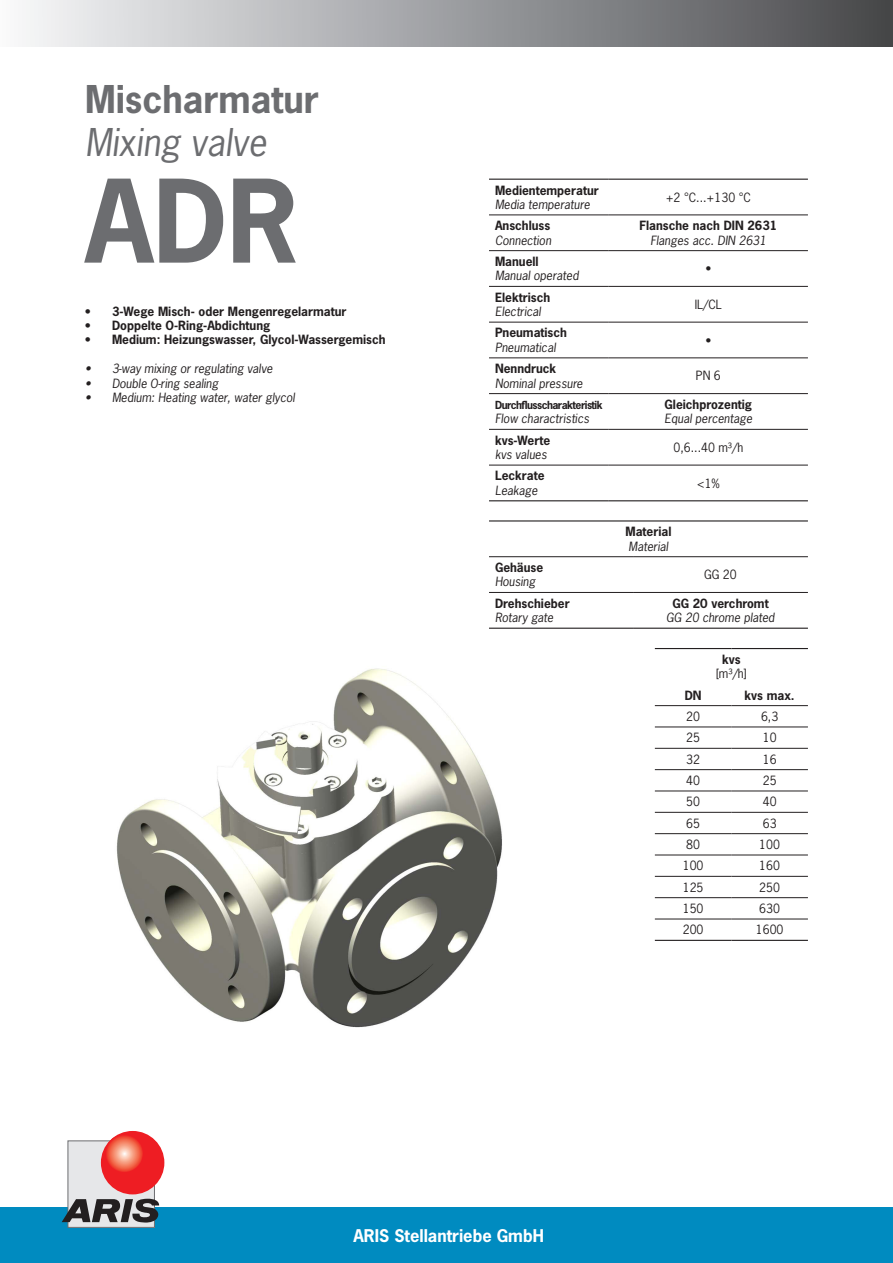
<style>
.page{position:relative;width:893px;height:1263px;background:#fff}
.page>*{position:absolute;margin:0;border:0;box-sizing:border-box;transform-origin:0 0}
.t1{font:700 108px "News Gothic Std";color:#6c6d70}
.t2{font:700 36px "News Gothic Std";color:#6c6d70}
.t3{font:italic 36px "News Gothic Std";color:#6c6d70}
.t4{font:700 16.5px "News Gothic Std";color:#fff}
.t5{font:700 12px "News Gothic Std";color:#231f20}
.t6{font:italic 12px "News Gothic Std";color:#231f20}
.t7{font:12px "News Gothic Std";color:#231f20}
.t8{font:700 10.5px "News Gothic Std";letter-spacing:-.05em;color:#231f20}
</style>
<div class="page">
<div style="left:0;top:1208px;width:893px;height:55px;background:#008bc0"></div>
<div style="left:68px;top:1141px;width:86px;height:86px;background:#e6e7e9"></div>
<div style="left:101px;top:1131px;width:63px;height:63px;background:#ee1d23;border-radius:50%"></div>
<svg style="left:105px;top:1134px;width:38px;height:38px"></svg>
<svg style="left:62px;top:1198px;width:97px;height:24px"></svg>
<div style="left:0;top:0;width:893px;height:47px;background:linear-gradient(to right,#f7f8fa,#46484b)"></div>
<img style="left:116px;top:668px;width:386px;height:360px">
<hr style="left:489px;top:556px;width:144px;height:1px;background:#231f20">
<hr style="left:633px;top:556px;width:175px;height:1px;background:#231f20">
<hr style="left:489px;top:592px;width:144px;height:1px;background:#231f20">
<hr style="left:633px;top:592px;width:175px;height:1px;background:#231f20">
<hr style="left:489px;top:520px;width:144px;height:1px;background:#231f20">
<hr style="left:633px;top:520px;width:175px;height:1px;background:#231f20">
<hr style="left:489px;top:628px;width:144px;height:1px;background:#231f20">
<hr style="left:633px;top:628px;width:175px;height:1px;background:#231f20">
<hr style="left:655px;top:648px;width:76px;height:1px;background:#231f20">
<hr style="left:731px;top:648px;width:77px;height:1px;background:#231f20">
<hr style="left:655px;top:705px;width:76px;height:1px;background:#231f20">
<hr style="left:731px;top:705px;width:77px;height:1px;background:#231f20">
<hr style="left:655px;top:940px;width:76px;height:1px;background:#231f20">
<hr style="left:731px;top:940px;width:77px;height:1px;background:#231f20">
<hr style="left:655px;top:727px;width:76px;height:1px;background:#231f20">
<hr style="left:731px;top:727px;width:77px;height:1px;background:#231f20">
<hr style="left:655px;top:748px;width:76px;height:1px;background:#231f20">
<hr style="left:731px;top:748px;width:77px;height:1px;background:#231f20">
<hr style="left:655px;top:769px;width:76px;height:1px;background:#231f20">
<hr style="left:731px;top:769px;width:77px;height:1px;background:#231f20">
<hr style="left:655px;top:791px;width:76px;height:1px;background:#231f20">
<hr style="left:731px;top:791px;width:77px;height:1px;background:#231f20">
<hr style="left:655px;top:812px;width:76px;height:1px;background:#231f20">
<hr style="left:731px;top:812px;width:77px;height:1px;background:#231f20">
<hr style="left:655px;top:833px;width:76px;height:1px;background:#231f20">
<hr style="left:731px;top:833px;width:77px;height:1px;background:#231f20">
<hr style="left:655px;top:855px;width:76px;height:1px;background:#231f20">
<hr style="left:731px;top:855px;width:77px;height:1px;background:#231f20">
<hr style="left:655px;top:876px;width:76px;height:1px;background:#231f20">
<hr style="left:731px;top:876px;width:77px;height:1px;background:#231f20">
<hr style="left:655px;top:897px;width:76px;height:1px;background:#231f20">
<hr style="left:731px;top:897px;width:77px;height:1px;background:#231f20">
<hr style="left:655px;top:919px;width:76px;height:1px;background:#231f20">
<hr style="left:731px;top:919px;width:77px;height:1px;background:#231f20">
<hr style="left:489px;top:215px;width:120px;height:1px;background:#231f20">
<hr style="left:609px;top:215px;width:199px;height:1px;background:#231f20">
<hr style="left:489px;top:250px;width:120px;height:1px;background:#231f20">
<hr style="left:609px;top:250px;width:199px;height:1px;background:#231f20">
<hr style="left:489px;top:286px;width:120px;height:1px;background:#231f20">
<hr style="left:609px;top:286px;width:199px;height:1px;background:#231f20">
<hr style="left:489px;top:322px;width:120px;height:1px;background:#231f20">
<hr style="left:609px;top:322px;width:199px;height:1px;background:#231f20">
<hr style="left:489px;top:179px;width:120px;height:1px;background:#231f20">
<hr style="left:609px;top:179px;width:199px;height:1px;background:#231f20">
<hr style="left:489px;top:358px;width:120px;height:1px;background:#231f20">
<hr style="left:609px;top:358px;width:199px;height:1px;background:#231f20">
<hr style="left:489px;top:393px;width:120px;height:1px;background:#231f20">
<hr style="left:609px;top:393px;width:199px;height:1px;background:#231f20">
<hr style="left:489px;top:429px;width:120px;height:1px;background:#231f20">
<hr style="left:609px;top:429px;width:199px;height:1px;background:#231f20">
<hr style="left:489px;top:465px;width:120px;height:1px;background:#231f20">
<hr style="left:609px;top:465px;width:199px;height:1px;background:#231f20">
<hr style="left:489px;top:500px;width:120px;height:1px;background:#231f20">
<hr style="left:609px;top:500px;width:199px;height:1px;background:#231f20">
<h2 class="t2" style="left:85px;top:76px;width:235px">Mischarmatur</h2>
<h2 class="t3" style="left:85px;top:120px;width:183px">Mixing valve</h2>
<h1 class="t1" style="left:85px;top:150px;width:215px">ADR</h1>
<p class="t5" style="left:85px;top:303px;width:263px">• 3-Wege Misch- oder Mengenregelarmatur</p>
<p class="t5" style="left:85px;top:317px;width:187px">• Doppelte O-Ring-Abdichtung</p>
<p class="t5" style="left:85px;top:332px;width:302px">• Medium: Heizungswasser, Glycol-Wassergemisch</p>
<p class="t6" style="left:85px;top:361px;width:189px">• 3-way mixing or regulating valve</p>
<p class="t6" style="left:85px;top:375px;width:135px">• Double O-ring sealing</p>
<p class="t6" style="left:85px;top:390px;width:211px">• Medium: Heating water, water glycol</p>
<p class="t5" style="left:495px;top:182px;width:105px">Medientemperatur</p>
<p class="t6" style="left:495px;top:197px;width:96px">Media temperature</p>
<p class="t5" style="left:495px;top:218px;width:57px">Anschluss</p>
<p class="t6" style="left:495px;top:232px;width:58px">Connection</p>
<p class="t5" style="left:495px;top:253px;width:45px">Manuell</p>
<p class="t6" style="left:495px;top:268px;width:85px">Manual operated</p>
<p class="t5" style="left:495px;top:289px;width:57px">Elektrisch</p>
<p class="t6" style="left:495px;top:304px;width:48px">Electrical</p>
<p class="t5" style="left:495px;top:325px;width:73px">Pneumatisch</p>
<p class="t6" style="left:495px;top:340px;width:62px">Pneumatical</p>
<p class="t5" style="left:495px;top:361px;width:63px">Nenndruck</p>
<p class="t6" style="left:495px;top:375px;width:89px">Nominal pressure</p>
<p class="t8" style="left:495px;top:398px;width:109px">Durchflusscharakteristik</p>
<p class="t6" style="left:495px;top:411px;width:96px">Flow charactristics</p>
<p class="t5" style="left:495px;top:432px;width:57px">kvs-Werte</p>
<p class="t6" style="left:495px;top:447px;width:53px">kvs values</p>
<p class="t5" style="left:495px;top:468px;width:51px">Leckrate</p>
<p class="t6" style="left:495px;top:483px;width:44px">Leakage</p>
<p class="t5" style="left:495px;top:560px;width:50px">Gehäuse</p>
<p class="t6" style="left:495px;top:574px;width:42px">Housing</p>
<p class="t5" style="left:495px;top:595px;width:76px">Drehschieber</p>
<p class="t6" style="left:495px;top:610px;width:60px">Rotary gate</p>
<p class="t7" style="left:666px;top:189px;width:87px">+2 °C...+130 °C</p>
<p class="t5" style="left:639px;top:218px;width:139px">Flansche nach DIN 2631</p>
<p class="t6" style="left:650px;top:232px;width:118px">Flanges acc. DIN 2631</p>
<p class="t7" style="left:705px;top:261px;width:7px">•</p>
<p class="t7" style="left:695px;top:297px;width:29px">IL/CL</p>
<p class="t7" style="left:705px;top:332px;width:7px">•</p>
<p class="t7" style="left:696px;top:368px;width:26px">PN 6</p>
<p class="t5" style="left:665px;top:396px;width:89px">Gleichprozentig</p>
<p class="t6" style="left:664px;top:411px;width:89px">Equal percentage</p>
<p class="t7" style="left:673px;top:440px;width:71px">0,6...40 m³/h</p>
<p class="t5" style="left:625px;top:524px;width:47px">Material</p>
<p class="t6" style="left:629px;top:538px;width:41px">Material</p>
<p class="t7" style="left:697px;top:475px;width:25px">&lt;1%</p>
<p class="t7" style="left:704px;top:567px;width:34px">GG 20</p>
<p class="t5" style="left:672px;top:595px;width:98px">GG 20 verchromt</p>
<p class="t6" style="left:666px;top:610px;width:110px">GG 20 chrome plated</p>
<p class="t5" style="left:722px;top:651px;width:20px">kvs</p>
<p class="t7" style="left:716px;top:666px;width:33px">[m³/h]</p>
<p class="t5" style="left:685px;top:687px;width:18px">DN</p>
<p class="t5" style="left:745px;top:687px;width:52px">kvs max.</p>
<p class="t7" style="left:686px;top:709px;width:15px">20</p>
<p class="t7" style="left:761px;top:709px;width:19px">6,3</p>
<p class="t7" style="left:686px;top:730px;width:15px">25</p>
<p class="t7" style="left:763px;top:730px;width:15px">10</p>
<p class="t7" style="left:686px;top:751px;width:15px">32</p>
<p class="t7" style="left:763px;top:751px;width:15px">16</p>
<p class="t7" style="left:686px;top:773px;width:15px">40</p>
<p class="t7" style="left:763px;top:773px;width:15px">25</p>
<p class="t7" style="left:686px;top:794px;width:15px">50</p>
<p class="t7" style="left:763px;top:794px;width:15px">40</p>
<p class="t7" style="left:686px;top:815px;width:15px">65</p>
<p class="t7" style="left:763px;top:815px;width:15px">63</p>
<p class="t7" style="left:686px;top:837px;width:15px">80</p>
<p class="t7" style="left:759px;top:837px;width:22px">100</p>
<p class="t7" style="left:683px;top:858px;width:22px">100</p>
<p class="t7" style="left:759px;top:858px;width:22px">160</p>
<p class="t7" style="left:683px;top:879px;width:22px">125</p>
<p class="t7" style="left:759px;top:879px;width:22px">250</p>
<p class="t7" style="left:683px;top:901px;width:22px">150</p>
<p class="t7" style="left:759px;top:901px;width:22px">630</p>
<p class="t7" style="left:683px;top:922px;width:22px">200</p>
<p class="t7" style="left:756px;top:922px;width:29px">1600</p>
<h3 class="t4" style="left:353px;top:1224px;width:192px">ARIS Stellantriebe GmbH</h3>
</div>
